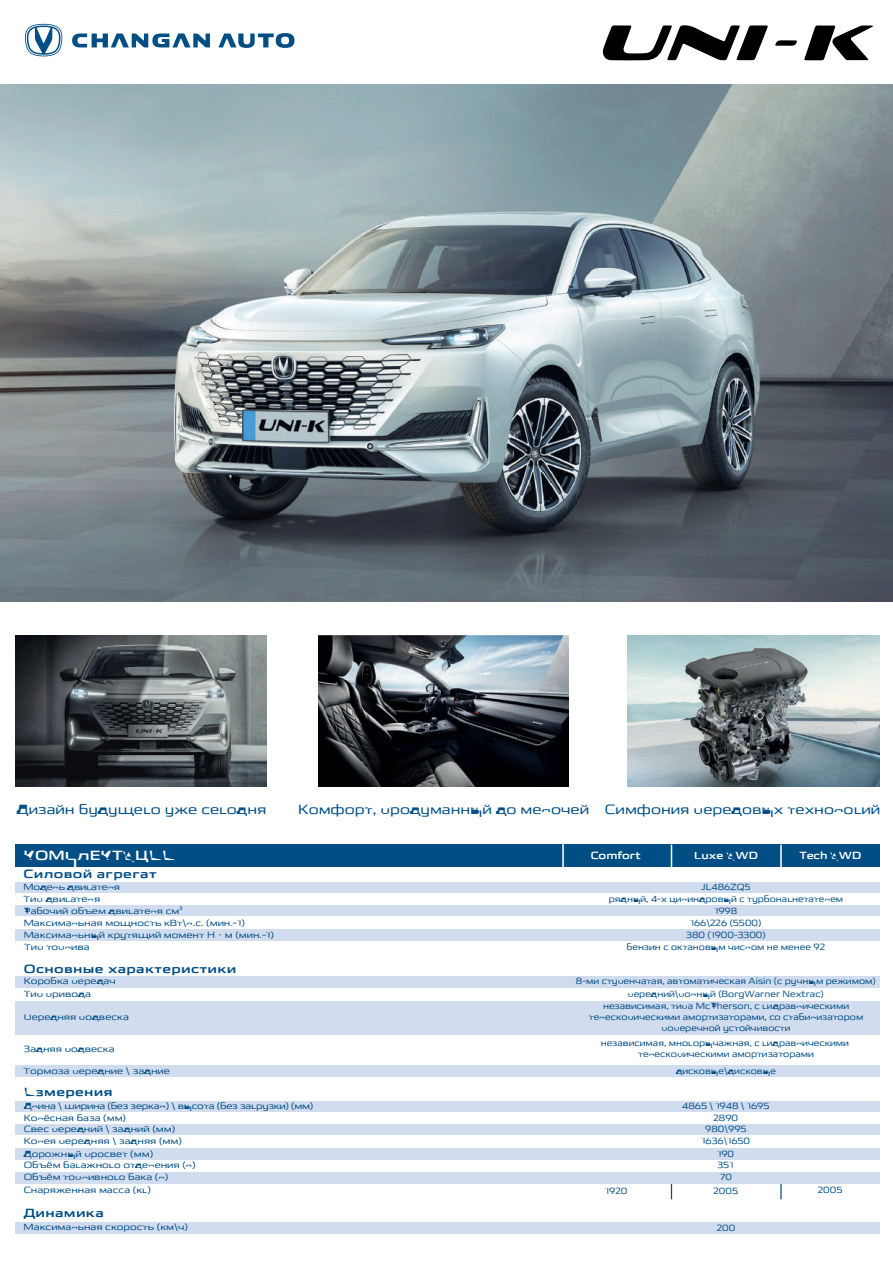
<style>
.page{position:relative;width:893px;height:1263px;background:#fff}
.page>*{position:absolute;margin:0;border:0;box-sizing:border-box;transform-origin:0 0}
.t1{font:13.5px "changanunitype";color:#014e85;scale:1.09 1}
.t2{font:700 13.5px "changanunitype";color:#fff;scale:1.09 1}
.t3{font:700 12px "changanunitype";letter-spacing:.025em;color:#014e85;scale:1.09 1}
.t4{font:700 10.5px "changanunitype";letter-spacing:-.005em;color:#fff}
.t5{font:9px/10.8px "changanunitype";color:#014e85;text-align:center}
.t6{font:9px/11.9px "changanunitype";color:#014e85;scale:1.09 1}
.t7{font:9px "changanunitype";letter-spacing:-.025em;color:#014e85;scale:1.09 1}
.s1{font-family:"Myriad Pro"}
</style>
<div class="page">
<img style="left:0;top:85px;width:893px;height:517px">
<div style="left:15px;top:844px;width:864px;height:22px;background:#014e85"></div>
<div style="left:15px;top:882px;width:864px;height:11px;background:#d1dcef"></div>
<div style="left:15px;top:905px;width:864px;height:11px;background:#d1dcef"></div>
<div style="left:15px;top:929px;width:864px;height:12px;background:#d1dcef"></div>
<div style="left:15px;top:1001px;width:864px;height:33px;background:#d1dcef"></div>
<div style="left:15px;top:976px;width:864px;height:12px;background:#d1dcef"></div>
<div style="left:15px;top:1101px;width:864px;height:10px;background:#d1dcef"></div>
<div style="left:15px;top:1124px;width:864px;height:11px;background:#d1dcef"></div>
<div style="left:15px;top:1148px;width:864px;height:12px;background:#d1dcef"></div>
<div style="left:15px;top:1172px;width:864px;height:12px;background:#d1dcef"></div>
<div style="left:15px;top:1222px;width:864px;height:11px;background:#d1dcef"></div>
<svg style="left:671px;top:845px;width:1px;height:21px"></svg>
<svg style="left:671px;top:1184px;width:1px;height:15px"></svg>
<svg style="left:780px;top:1184px;width:2px;height:15px"></svg>
<hr style="left:780px;top:845px;width:2px;height:22px;background:#fff">
<svg style="left:25px;top:24px;width:38px;height:32px"></svg>
<svg style="left:72px;top:34px;width:138px;height:13px"></svg>
<svg style="left:218px;top:33px;width:76px;height:15px"></svg>
<div style="left:15px;top:1065px;width:864px;height:12px;background:#d1dcef"></div>
<hr style="left:562px;top:843px;width:2px;height:24px;background:#fff">
<svg style="left:602px;top:25px;width:166px;height:35px"></svg>
<svg style="left:775px;top:40px;width:22px;height:6px"></svg>
<svg style="left:804px;top:25px;width:69px;height:35px"></svg>
<img style="left:15px;top:636px;width:251px;height:150px">
<img style="left:628px;top:635px;width:251px;height:151px">
<img style="left:319px;top:636px;width:250px;height:150px">
<h1 class="t1" style="left:17px;top:801px;width:230px">Дизайн будущего уже сегодня</h1>
<h1 class="t1" style="left:298px;top:801px;width:535px">Комфорт, продуманный до мелочей Симфония передовых технологий</h1>
<h1 class="t2" style="left:24px;top:847px;width:141px">КОМПЛЕКТАЦИИ</h1>
<p class="t4" style="left:591px;top:849px;width:51px">Comfort</p>
<p class="t4" style="left:694px;top:849px;width:65px">Luxe АWD</p>
<p class="t4" style="left:799px;top:849px;width:63px">Tech AWD</p>
<h2 class="t3" style="left:24px;top:867px;width:124px">Силовой агрегат</h2>
<p class="t7" style="left:24px;top:882px;width:90px">Модель двигателя</p>
<p class="t6" style="left:24px;top:893px;width:72px">Тип двигателя</p>
<p class="t6" style="left:24px;top:941px;width:61px">Тип топлива</p>
<p class="t6" style="left:24px;top:904px;width:147px">Рабочий объем двигателя см<span class="s1">³</span></p>
<p class="t6" style="left:24px;top:916px;width:204px">Максимальная мощность кВт/л.с. (мин.-1)</p>
<p class="t6" style="left:24px;top:929px;width:231px">Максимальный крутящий момент Н·м (мин.-1)</p>
<h2 class="t3" style="left:24px;top:961px;width:197px">Основные характеристики</h2>
<p class="t6" style="left:24px;top:975px;width:86px">Коробка передач</p>
<p class="t6" style="left:24px;top:988px;width:63px">Тип привода</p>
<p class="t6" style="left:24px;top:1011px;width:98px">Передняя подвеска</p>
<p class="t6" style="left:24px;top:1043px;width:85px">Задняя подвеска</p>
<p class="t5" style="left:701px;top:882px;width:51px">JL486ZQ5</p>
<p class="t5" style="left:714px;top:905px;width:24px">1998</p>
<p class="t5" style="left:609px;top:894px;width:236px">рядный, 4-х цилиндровый с турбонагнетателем</p>
<p class="t5" style="left:690px;top:917px;width:73px">166/226 (5500)</p>
<p class="t5" style="left:626px;top:941px;width:200px">бензин с октановым числом не менее 92</p>
<p class="t5" style="left:576px;top:975px;width:301px;line-height:12.6px">8-ми ступенчатая, автоматическая Aisin (с ручным режимом) передний/полный (BorgWarner Nextrac)</p>
<p class="t5" style="left:686px;top:930px;width:81px">380 (1900-3300)</p>
<p class="t5" style="left:589px;top:1001px;width:276px">независимая, типа McPherson, с гидравлическими телескопическими амортизаторами, со стабилизатором поперечной устойчивости</p>
<p class="t5" style="left:601px;top:1037px;width:250px">независимая, многорычажная, с гидравлическими телескопическими амортизаторами</p>
<p class="t6" style="left:24px;top:1064px;width:136px">Тормоза передние / задние</p>
<p class="t5" style="left:676px;top:1065px;width:101px">дисковые/дисковые</p>
<p class="t5" style="left:682px;top:1100px;width:89px">4865 / 1948 / 1695</p>
<h2 class="t3" style="left:24px;top:1085px;width:83px">Измерения</h2>
<p class="t7" style="left:24px;top:1100px;width:267px">Длина / ширина (без зеркал) / высота (без загрузки) (мм)</p>
<p class="t6" style="left:24px;top:1148px;width:120px">Дорожный просвет (мм)</p>
<p class="t6" style="left:24px;top:1112px;width:95px">Колёсная база (мм)</p>
<p class="t6" style="left:24px;top:1159px;width:159px">Объём багажного отделения (л)<br>Объём топливного бака (л)</p>
<p class="t5" style="left:705px;top:1112px;width:43px">2890<br>980/995</p>
<p class="t5" style="left:702px;top:1135px;width:50px;line-height:12.6px">1636/1650<br>190</p>
<p class="t5" style="left:717px;top:1159px;width:17px;line-height:11.9px;text-align:left">351<br>70</p>
<p class="t6" style="left:24px;top:1123px;width:141px">Свес передний / задний (мм)</p>
<p class="t6" style="left:24px;top:1135px;width:147px">Колея передняя / задняя (мм)</p>
<p class="t6" style="left:24px;top:1184px;width:118px">Снаряженная масса (кг)</p>
<h2 class="t3" style="left:24px;top:1206px;width:75px">Динамика</h2>
<p class="t6" style="left:24px;top:1221px;width:152px">Максимальная скорость (км/ч)</p>
<p class="t5" style="left:605px;top:1185px;width:24px">1920</p>
<p class="t5" style="left:713px;top:1185px;width:26px">2005</p>
<p class="t5" style="left:818px;top:1184px;width:26px">2005</p>
<p class="t5" style="left:717px;top:1222px;width:20px">200</p>
</div>
